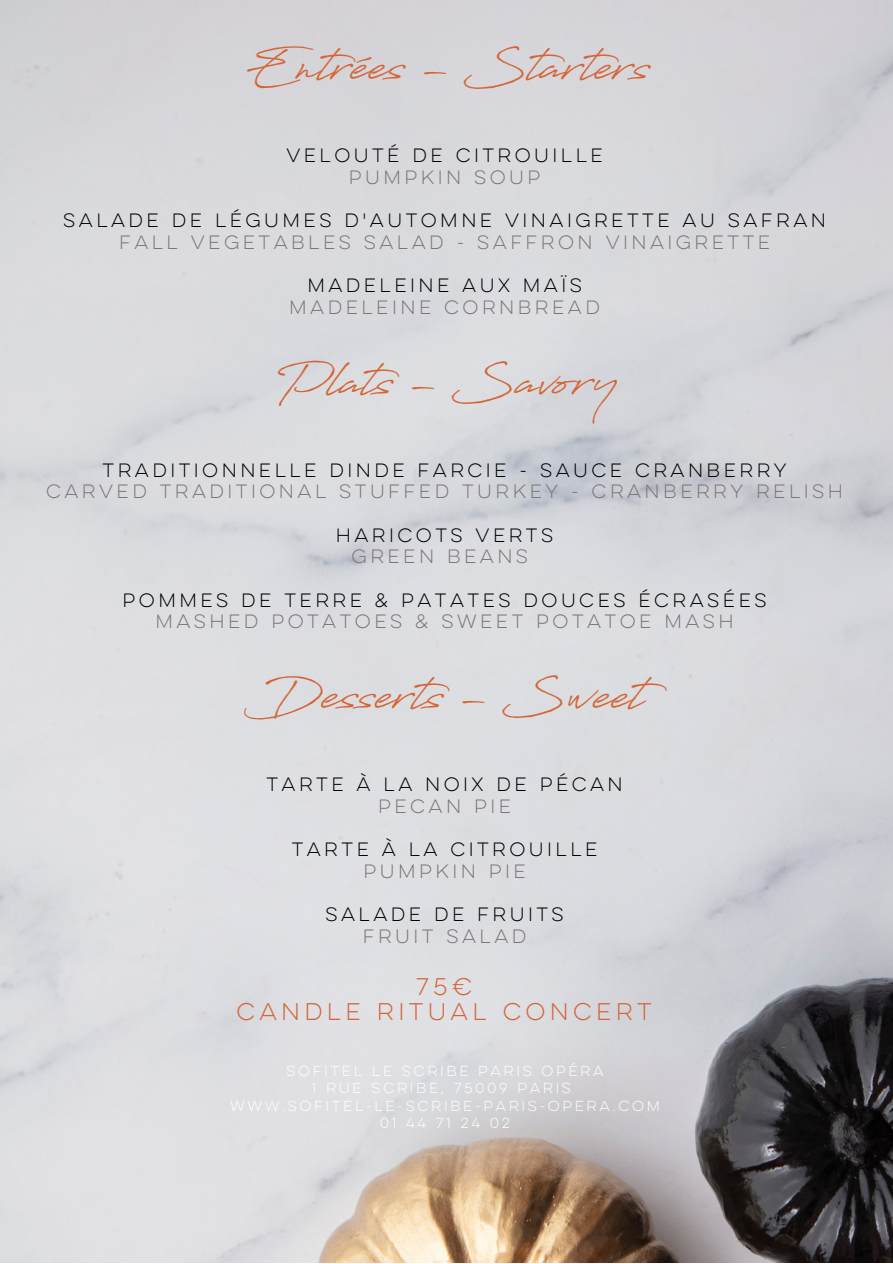
<style>
.page{position:relative;width:893px;height:1264px;background:#fff}
.page>*{position:absolute;margin:0;border:0;box-sizing:border-box;transform-origin:0 0}
.t1{font:49.65px "Antro Vectra Bolder";color:#d46536}
.t2{font:21.6px "Lulo Clean One";color:#d46536}
.t3{font:17.25px "Lulo Clean One";color:#000}
.t4{font:17.25px "Lulo Clean One";color:#7d7577}
.t5{font:12.9px "Lulo Clean One";color:#fff}
</style>
<div class="page">
<img style="left:0;top:0;width:892px;height:1262px">
<p class="t1" style="left:243px;top:31px;width:407px">Entrées - Starters</p>
<p class="t3" style="left:286px;top:148px;width:321px">VELOUTÉ DE CITROUILLE</p>
<p class="t4" style="left:349px;top:170px;width:196px">PUMPKIN SOUP</p>
<p class="t3" style="left:63px;top:213px;width:767px">SALADE DE LÉGUMES D'AUTOMNE VINAIGRETTE AU SAFRAN</p>
<p class="t4" style="left:119px;top:235px;width:656px">FALL VEGETABLES SALAD - SAFFRON VINAIGRETTE</p>
<p class="t3" style="left:307px;top:278px;width:279px">MADELEINE AUX MAÏS</p>
<p class="t4" style="left:289px;top:300px;width:315px">MADELEINE CORNBREAD</p>
<p class="t1" style="left:275px;top:345px;width:344px">Plats - Savory</p>
<p class="t3" style="left:103px;top:463px;width:689px">TRADITIONNELLE DINDE FARCIE - SAUCE CRANBERRY</p>
<p class="t4" style="left:46px;top:484px;width:801px">CARVED TRADITIONAL STUFFED TURKEY - CRANBERRY RELISH</p>
<p class="t3" style="left:336px;top:527px;width:222px">HARICOTS VERTS</p>
<p class="t4" style="left:351px;top:549px;width:181px">GREEN BEANS</p>
<p class="t3" style="left:123px;top:592px;width:649px">POMMES DE TERRE &amp; PATATES DOUCES ÉCRASÉES</p>
<p class="t4" style="left:155px;top:614px;width:583px">MASHED POTATOES &amp; SWEET POTATOE MASH</p>
<p class="t1" style="left:250px;top:660px;width:420px">Desserts - Sweet</p>
<p class="t3" style="left:266px;top:777px;width:361px">TARTE À LA NOIX DE PÉCAN</p>
<p class="t4" style="left:378px;top:798px;width:138px">PECAN PIE</p>
<p class="t3" style="left:292px;top:842px;width:311px">TARTE À LA CITROUILLE</p>
<p class="t4" style="left:363px;top:863px;width:167px">PUMPKIN PIE</p>
<p class="t3" style="left:325px;top:906px;width:243px">SALADE DE FRUITS</p>
<p class="t4" style="left:363px;top:928px;width:168px">FRUIT SALAD</p>
<p class="t2" style="left:416px;top:977px;width:62px">75€</p>
<p class="t2" style="left:236px;top:1002px;width:421px">CANDLE RITUAL CONCERT</p>
<p class="t5" style="left:286px;top:1065px;width:321px">SOFITEL LE SCRIBE PARIS OPÉRA</p>
<p class="t5" style="left:312px;top:1082px;width:263px">1 RUE SCRIBE, 75009 PARIS</p>
<p class="t5" style="left:230px;top:1100px;width:434px">WWW.SOFITEL-LE-SCRIBE-PARIS-OPERA.COM</p>
<p class="t5" style="left:380px;top:1117px;width:134px">01 44 71 24 02</p>
</div>
